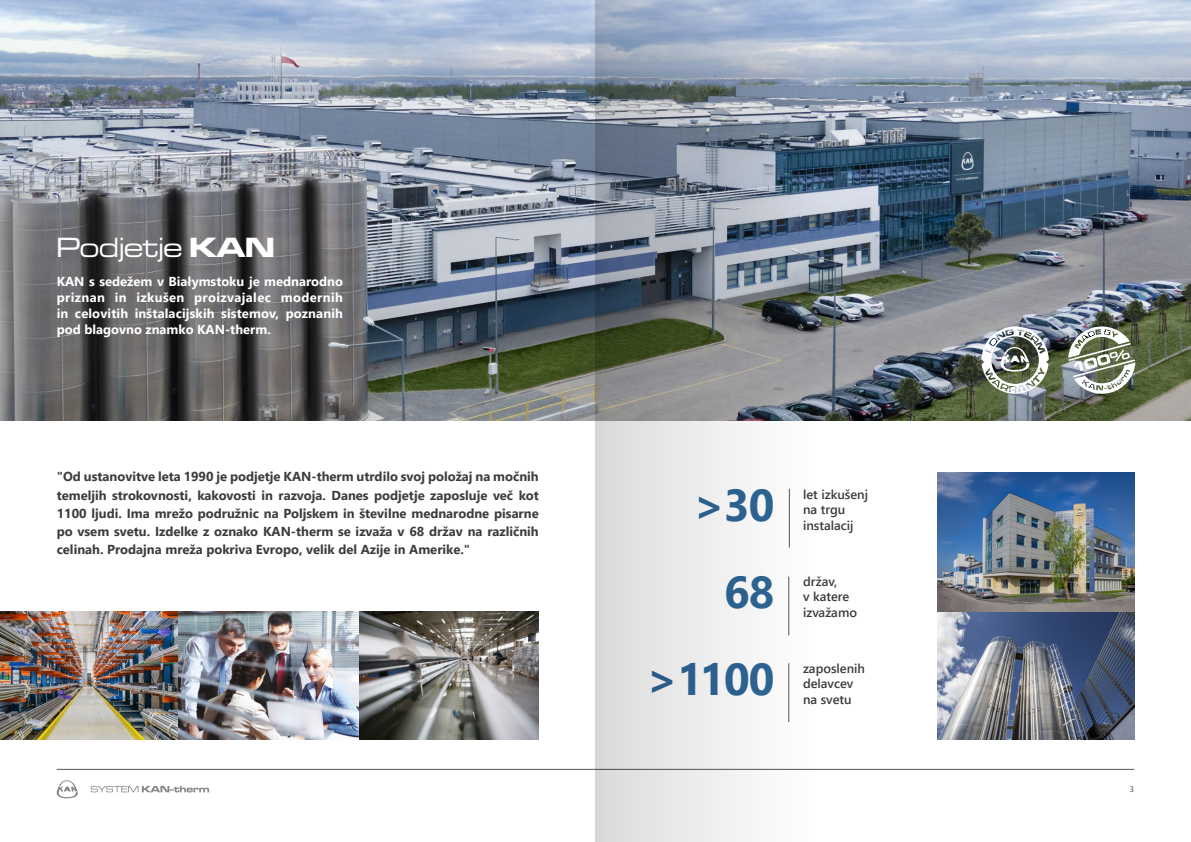
<style>
.page{position:relative;width:1191px;height:842px;background:#fff}
.page>*{position:absolute;margin:0;border:0;box-sizing:border-box;transform-origin:0 0}
.t1{font:700 44.6px/86.9px "Segoe UI";letter-spacing:-.02em;color:#2f6696;text-align:right}
.t2{font:28.9px "Microgramma D Med Ext";color:#fff}
.t3{font:700 13px/18px "Segoe UI";color:#3c3c3b;text-align:justify}
.t4{font:700 13px/16px "Segoe UI";letter-spacing:.005em;color:#fff;text-align:justify}
.t5{font:600 12.8px/15.4px "Segoe UI";color:#3c3c3b}
.t6{font:8px "Segoe UI";color:#3c3c3b}
.s1{font-family:"Microgramma D Bol Ext"}
</style>
<div class="page">
<svg style="left:57px;top:780px;width:21px;height:18px"></svg>
<svg style="left:91px;top:786px;width:118px;height:6px"></svg>
<img style="left:0;top:0;width:1191px;height:421px">
<hr style="left:57px;top:769px;width:1077px;height:1px;background:#575756">
<img style="left:981px;top:326px;width:67px;height:68px">
<img style="left:1068px;top:324px;width:67px;height:72px">
<img style="left:0;top:611px;width:539px;height:129px">
<img style="left:937px;top:472px;width:197px;height:268px">
<svg style="left:595px;top:0;width:221px;height:842px"></svg>
<h2 class="t2" style="left:57px;top:229px;width:220px">Podjetje <span class="s1">KAN</span></h2>
<p class="t4" style="left:57px;top:272px;width:288px">KAN s sedežem v Białymstoku je mednarodno priznan in izkušen proizvajalec modernih in celovitih inštalacijskih sistemov, poznanih pod blagovno znamko KAN-therm.</p>
<p class="t3" style="left:57px;top:467px;width:483px">"Od ustanovitve leta 1990 je podjetje KAN-therm utrdilo svoj položaj na močnih temeljih strokovnosti, kakovosti in razvoja. Danes podjetje zaposluje več kot 1100 ljudi. Ima mrežo podružnic na Poljskem in številne mednarodne pisarne po vsem svetu. Izdelke z oznako KAN-therm se izvaža v 68 držav na različnih celinah. Prodajna mreža pokriva Evropo, velik del Azije in Amerike."</p>
<h1 class="t1" style="left:646px;top:459px;width:129px">&gt;30<br>68 &gt;1100</h1>
<p class="t5" style="left:803px;top:485px;width:67px">let izkušenj na trgu instalacij</p>
<p class="t5" style="left:803px;top:572px;width:56px">držav,<br>v katere izvažamo</p>
<p class="t5" style="left:803px;top:659px;width:64px">zaposlenih delavcev na svetu</p>
<p class="t6" style="left:1130px;top:781px;width:6px">3</p>
</div>
